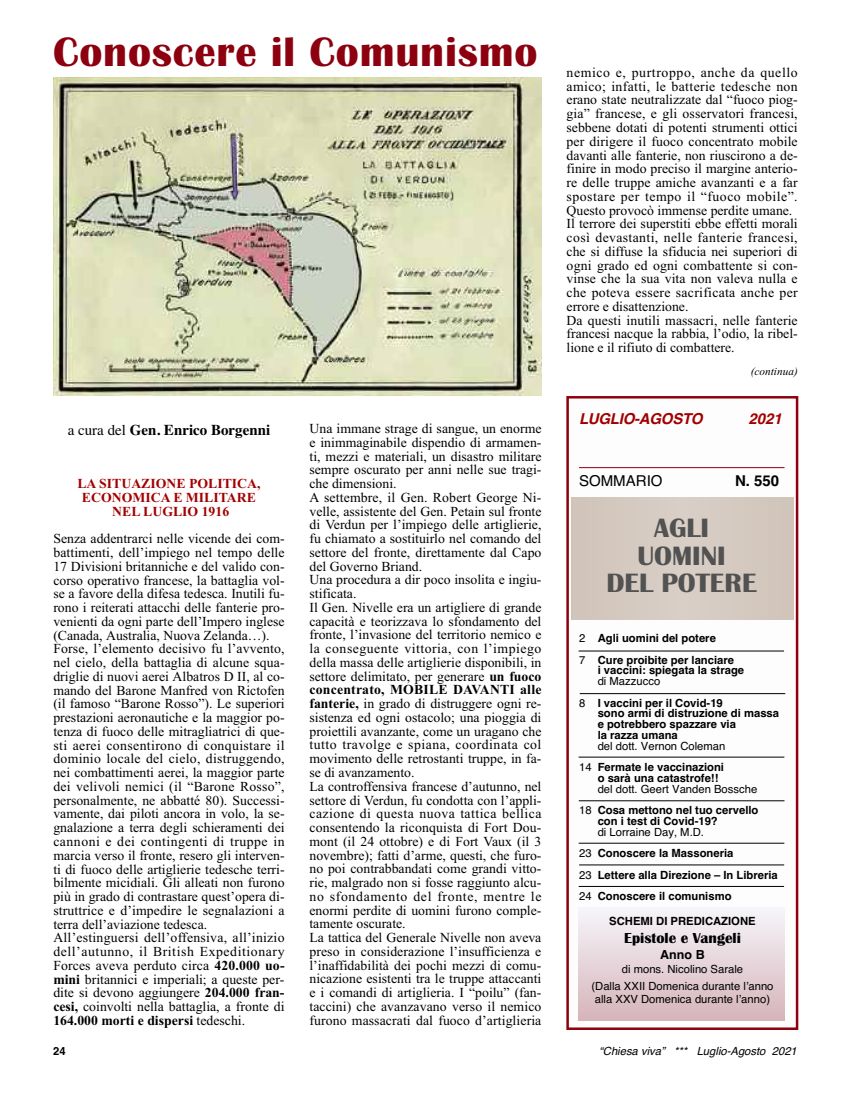
<style>
.page{position:relative;width:851px;height:1117px;background:#fff}
.page>*{position:absolute;margin:0;border:0;box-sizing:border-box;transform-origin:0 0}
.t1{font:700 42.5px "Britannic";letter-spacing:.02em;color:#8d000f}
.t2{font:700 27.5px/27.5px "Britannic";color:#525252;text-align:center}
.t3{font:700 15px "Times";color:#000}
.t4{font:italic 700 15px "Helvetica";letter-spacing:-.015em;color:#a20000}
.t5{font:700 15px "Britannic";color:#000}
.t6{font:15px "Helvetica";color:#000}
.t7{font:700 15px "Helvetica";color:#000}
.t8{font:13.75px/13.8px "Times New Roman";color:#000}
.t9{font:700 13.75px/13.8px "Times New Roman";color:#a20000;text-align:center}
.t10{font:700 12.5px "Helvetica";color:#000}
.t11{font:700 11.25px/21.5px "Helvetica";color:#000}
.t12{font:11.25px/21.5px "Helvetica";color:#000;text-align:right}
.t13{font:italic 11.25px "Helvetica";color:#000}
.t14{font:italic 11.25px "Times New Roman";color:#000}
.s1{font-weight:400}
.s2{font-weight:700}
</style>
<div class="page">
<div style="left:566px;top:396px;width:232px;height:633px;border:2px solid #8e000d"></div>
<div style="left:571px;top:497px;width:221px;height:122px;background:#d5cac0"></div>
<div style="left:578px;top:907px;width:206px;height:113px;background:linear-gradient(to bottom,#f6f6fa,#d6b5bb)"></div>
<hr style="left:579px;top:864px;width:205px;height:1px;background:#000">
<hr style="left:578px;top:886px;width:206px;height:1px;background:#000">
<hr style="left:578px;top:800px;width:206px;height:1px;background:#000">
<hr style="left:578px;top:842px;width:206px;height:1px;background:#000">
<hr style="left:578px;top:756px;width:206px;height:1px;background:#000">
<hr style="left:579px;top:693px;width:206px;height:1px;background:#000">
<hr style="left:578px;top:650px;width:206px;height:1px;background:#000">
<hr style="left:579px;top:467px;width:205px;height:1px;background:#8d000f">
<img style="left:53px;top:77px;width:488px;height:319px">
<h1 class="t1" style="left:53px;top:26px;width:486px">Conoscere il Comunismo</h1>
<p class="t3" style="left:68px;top:420px;width:204px"><span class="s1">a cura del</span> Gen. Enrico Borgenni</p>
<p class="t9" style="left:77px;top:476px;width:184px">LA SITUAZIONE POLITICA,<br>ECONOMICA E MILITARE<br>NEL LUGLIO 1916</p>
<p class="t8" style="left:53px;top:531px;width:233px">Senza addentrarci nelle vicende dei com&shy;battimenti, dell’impiego nel tempo delle 17 Divisioni britanniche e del valido con&shy;corso operativo francese, la battaglia vol&shy;se a favore della difesa tedesca. Inutili fu&shy;rono i reiterati attacchi delle fanterie pro&shy;venienti da ogni parte dell’Impero inglese (Canada, Australia, Nuova Zelanda…).<br>Forse, l’elemento decisivo fu l’avvento, nel cielo, della battaglia di alcune squa&shy;driglie di nuovi aerei Albatros D II, al co&shy;mando del Barone Manfred von Rictofen (il famoso “Barone Rosso”). Le superiori prestazioni aeronautiche e la maggior po&shy;tenza di fuoco delle mitragliatrici di que&shy;sti aerei consentirono di conquistare il dominio locale del cielo, distruggendo, nei combattimenti aerei, la maggior parte dei velivoli nemici (il “Barone Rosso”, personalmente, ne abbatté 80). Successi&shy;vamente, dai piloti ancora in volo, la se&shy;gnalazione a terra degli schieramenti dei cannoni e dei contingenti di truppe in marcia verso il fronte, resero gli interven&shy;ti di fuoco delle artiglierie tedesche terri&shy;bilmente micidiali. Gli alleati non furono più in grado di contrastare quest’opera di&shy;struttrice e d’impedire le segnalazioni a terra dell’aviazione tedesca.<br>All’estinguersi dell’offensiva, all’inizio dell’autunno, il British Expeditionary Forces aveva perduto circa <span class="s2">420.000 uo&shy;mini</span> britannici e imperiali; a queste per&shy;dite si devono aggiungere <span class="s2">204.000 fran&shy;cesi,</span> coinvolti nella battaglia, a fronte di <span class="s2">164.000 morti e dispersi</span> tedeschi.</p>
<p class="t8" style="left:309px;top:421px;width:233px">Una immane strage di sangue, un enorme e inimmaginabile dispendio di armamen&shy;ti, mezzi e materiali, un disastro militare sempre oscurato per anni nelle sue tragi&shy;che dimensioni.<br>A settembre, il Gen. Robert George Ni&shy;velle, assistente del Gen. Petain sul fronte di Verdun per l’impiego delle artiglierie, fu chiamato a sostituirlo nel comando del settore del fronte, direttamente dal Capo del Governo Briand.<br>Una procedura a dir poco insolita e ingiu&shy;stificata.<br>Il Gen. Nivelle era un artigliere di grande capacità e teorizzava lo sfondamento del fronte, l’invasione del territorio nemico e la conseguente vittoria, con l’impiego della massa delle artiglierie disponibili, in settore delimitato, per generare <span class="s2">un fuoco concentrato, MOBILE DAVANTI alle fanterie,</span> in grado di distruggere ogni re&shy;sistenza ed ogni ostacolo; una pioggia di proiettili avanzante, come un uragano che tutto travolge e spiana, coordinata col movimento delle retrostanti truppe, in fa&shy;se di avanzamento.<br>La controffensiva francese d’autunno, nel settore di Verdun, fu condotta con l’appli&shy;cazione di questa nuova tattica bellica consentendo la riconquista di Fort Dou&shy;mont (il 24 ottobre) e di Fort Vaux (il 3 novembre); fatti d’arme, questi, che furo&shy;no poi contrabbandati come grandi vitto&shy;rie, malgrado non si fosse raggiunto alcu&shy;no sfondamento del fronte, mentre le enormi perdite di uomini furono comple&shy;tamente oscurate.<br>La tattica del Generale Nivelle non aveva preso in considerazione l’insufficienza e l’inaffidabilità dei pochi mezzi di comu&shy;nicazione esistenti tra le truppe attaccanti e i comandi di artiglieria. I “poilu” (fan&shy;taccini) che avanzavano verso il nemico furono massacrati dal fuoco d’artiglieria</p>
<p class="t8" style="left:566px;top:65px;width:232px">nemico e, purtroppo, anche da quello amico; infatti, le batterie tedesche non erano state neutralizzate dal “fuoco piog&shy;gia” francese, e gli osservatori francesi, sebbene dotati di potenti strumenti ottici per dirigere il fuoco concentrato mobile davanti alle fanterie, non riuscirono a de&shy;finire in modo preciso il margine anterio&shy;re delle truppe amiche avanzanti e a far spostare per tempo il “fuoco mobile”.<br>Questo provocò immense perdite umane.<br>Il terrore dei superstiti ebbe effetti morali così devastanti, nelle fanterie francesi, che si diffuse la sfiducia nei superiori di ogni grado ed ogni combattente si con&shy;vinse che la sua vita non valeva nulla e che poteva essere sacrificata anche per errore e disattenzione.<br>Da questi inutili massacri, nelle fanterie francesi nacque la rabbia, l’odio, la ribel&shy;lione e il rifiuto di combattere.</p>
<p class="t14" style="left:750px;top:364px;width:48px">(continua)</p>
<p class="t4" style="left:579px;top:410px;width:125px">LUGLIO-AGOSTO</p>
<p class="t4" style="left:748px;top:410px;width:35px">2021</p>
<p class="t6" style="left:579px;top:471px;width:85px">SOMMARIO</p>
<p class="t7" style="left:735px;top:471px;width:46px">N. 550</p>
<h2 class="t2" style="left:606px;top:514px;width:152px">AGLI<br>UOMINI<br>DEL POTERE</h2>
<p class="t11" style="left:579px;top:627px;width:156px"><span class="s1">2</span> Agli uomini del potere<br><span class="s1">7</span> Cure proibite per lanciare</p>
<p class="t11" style="left:597px;top:659px;width:148px">i vaccini: spiegata la strage</p>
<p class="t11" style="left:579px;top:670px;width:145px;text-indent:19px"><span class="s1">di Mazzucco<br>8</span> I vaccini per il Covid-19</p>
<p class="t11" style="left:597px;top:708px;width:183px;line-height:10.8px">sono armi di distruzione di massa e potrebbero spazzare via<br>la razza umana</p>
<p class="t12" style="left:579px;top:734px;width:148px">del dott. Vernon Coleman<br>14 <span class="s2">Fermate le vaccinazioni</span></p>
<p class="t11" style="left:597px;top:767px;width:122px">o sarà una catastrofe!!</p>
<p class="t12" style="left:579px;top:777px;width:181px">del dott. Geert Vanden Bossche<br>18 <span class="s2">Cosa mettono nel tuo cervello</span></p>
<p class="t11" style="left:597px;top:810px;width:122px">con i test di Covid-19?</p>
<p class="t11" style="left:579px;top:820px;width:200px;text-indent:19px"><span class="s1">di Lorraine Day, M.D.<br>23</span> Conoscere la Massoneria<br><span class="s1">23</span> Lettere alla Direzione – In Libreria<br><span class="s1">24</span> Conoscere il comunismo</p>
<p class="t11" style="left:609px;top:910px;width:148px">SCHEMI DI PREDICAZIONE</p>
<p class="t5" style="left:624px;top:928px;width:118px">Epistole e Vangeli</p>
<p class="t10" style="left:660px;top:946px;width:46px">Anno B</p>
<p class="t12" style="left:591px;top:959px;width:183px;line-height:17.5px;text-align:center">di mons. Nicolino Sarale<br>(Dalla XXII Domenica durante l’anno</p>
<p class="t12" style="left:594px;top:987px;width:177px">alla XXV Domenica durante l’anno)</p>
<p class="t11" style="left:53px;top:1040px;width:14px">24</p>
<p class="t13" style="left:599px;top:1044px;width:199px">“Chiesa viva” *** Luglio-Agosto 2021</p>
</div>
